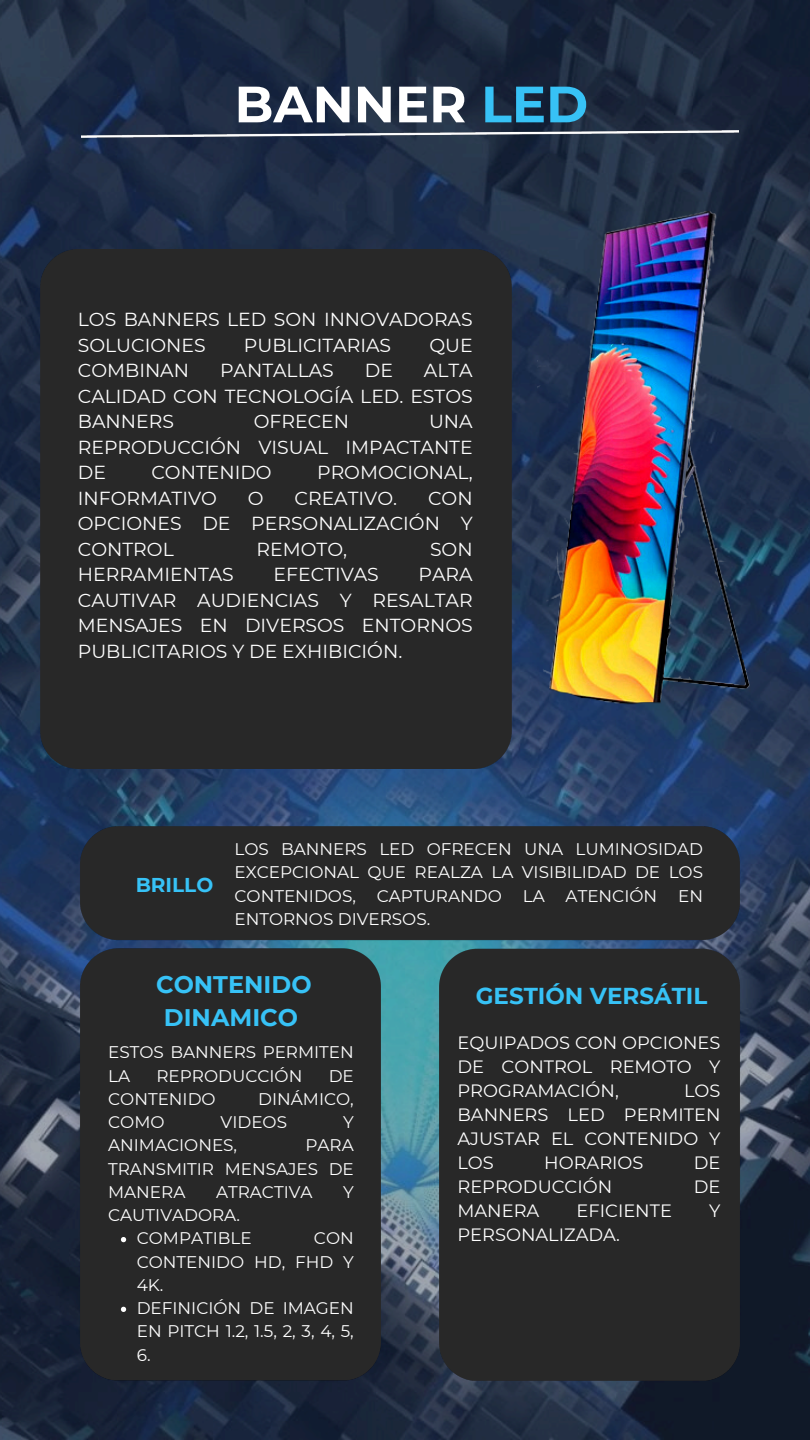
<style>
.page{position:relative;width:810px;height:1440px;background:#fff}
.page>*{position:absolute;margin:0;border:0;box-sizing:border-box;transform-origin:0 0}
.t1{font:700 51px "Montserrat";color:#fff}
.t2{font:700 24px/33px "Montserrat";color:#37c2f6;text-align:center}
.t3{font:700 23px "Montserrat";color:#37c2f6}
.t4{font:700 20px "Montserrat";color:#37c2f6}
.t5{font:18.8px/25.5px "Montserrat";color:#fff;text-align:justify}
.t6{font:17.8px/24px "Montserrat";color:#fff;text-align:justify}
.t7{font:16.8px/23.2px "Montserrat";color:#fff;text-align:justify}
.s1{color:#37c2f6}
</style>
<div class="page">
<img style="left:0;top:0;width:810px;height:1440px">
<div style="left:40px;top:249px;width:471px;height:520px;background:#282828"></div>
<img style="left:81px;top:131px;width:658px;height:7px">
<img style="left:76px;top:822px;width:668px;height:564px">
<img style="left:538px;top:202px;width:217px;height:536px">
<svg style="left:121px;top:1237px;width:5px;height:5px"></svg>
<svg style="left:121px;top:1307px;width:5px;height:5px"></svg>
<p class="t1" style="left:234px;top:73px;width:355px">BANNER <span class="s1">LED</span></p>
<h4 class="t5" style="left:78px;top:307px;width:396px">LOS BANNERS LED SON INNOVADORAS<br>SOLUCIONES</h4>
<h4 class="t5" style="left:244px;top:332px;width:149px">PUBLICITARIAS</h4>
<h4 class="t5" style="left:429px;top:332px;width:45px">QUE</h4>
<h4 class="t5" style="left:78px;top:358px;width:113px">COMBINAN</h4>
<h4 class="t5" style="left:220px;top:358px;width:115px">PANTALLAS</h4>
<h4 class="t5" style="left:365px;top:358px;width:30px">DE</h4>
<h4 class="t5" style="left:78px;top:358px;width:396px;text-indent:346px">ALTA CALIDAD CON TECNOLOGÍA LED. ESTOS BANNERS</h4>
<h4 class="t5" style="left:254px;top:409px;width:97px">OFRECEN</h4>
<h4 class="t5" style="left:78px;top:409px;width:396px;text-indent:351px">UNA REPRODUCCIÓN VISUAL IMPACTANTE DE</h4>
<h4 class="t5" style="left:151px;top:460px;width:122px">CONTENIDO</h4>
<h4 class="t5" style="left:317px;top:460px;width:157px">PROMOCIONAL,</h4>
<h4 class="t5" style="left:78px;top:485px;width:141px">INFORMATIVO</h4>
<h4 class="t5" style="left:248px;top:485px;width:17px">O</h4>
<h4 class="t5" style="left:295px;top:485px;width:104px">CREATIVO.</h4>
<h4 class="t5" style="left:78px;top:485px;width:396px;text-indent:350px">CON OPCIONES DE PERSONALIZACIÓN Y CONTROL</h4>
<h4 class="t5" style="left:257px;top:536px;width:92px">REMOTO,</h4>
<h4 class="t5" style="left:430px;top:536px;width:44px">SON</h4>
<h4 class="t5" style="left:78px;top:562px;width:158px">HERRAMIENTAS</h4>
<h4 class="t5" style="left:274px;top:562px;width:107px">EFECTIVAS</h4>
<h4 class="t5" style="left:78px;top:562px;width:396px;text-indent:341px">PARA CAUTIVAR AUDIENCIAS Y RESALTAR MENSAJES EN DIVERSOS ENTORNOS PUBLICITARIOS Y DE EXHIBICIÓN.</h4>
<p class="t4" style="left:136px;top:872px;width:79px">BRILLO</p>
<p class="t7" style="left:234px;top:838px;width:470px">LOS BANNERS LED OFRECEN UNA LUMINOSIDAD EXCEPCIONAL QUE REALZA LA VISIBILIDAD DE LOS CONTENIDOS, CAPTURANDO LA ATENCIÓN EN ENTORNOS DIVERSOS.</p>
<h1 class="t2" style="left:156px;top:968px;width:157px">CONTENIDO<br>DINAMICO</h1>
<p class="t3" style="left:476px;top:982px;width:233px">GESTIÓN VERSÁTIL</p>
<p class="t7" style="left:108px;top:1041px;width:247px">ESTOS BANNERS PERMITEN<br>LA</p>
<p class="t7" style="left:156px;top:1064px;width:148px">REPRODUCCIÓN</p>
<p class="t7" style="left:329px;top:1064px;width:27px">DE</p>
<p class="t7" style="left:108px;top:1087px;width:109px">CONTENIDO</p>
<p class="t7" style="left:258px;top:1087px;width:97px">DINÁMICO,</p>
<p class="t7" style="left:108px;top:1111px;width:58px">COMO</p>
<p class="t7" style="left:221px;top:1111px;width:68px">VIDEOS</p>
<p class="t7" style="left:343px;top:1111px;width:12px">Y</p>
<p class="t7" style="left:108px;top:1134px;width:131px">ANIMACIONES,</p>
<p class="t7" style="left:108px;top:1134px;width:247px;text-indent:197px">PARA TRANSMITIR MENSAJES DE MANERA</p>
<p class="t7" style="left:216px;top:1180px;width:98px">ATRACTIVA</p>
<p class="t7" style="left:343px;top:1180px;width:12px">Y</p>
<p class="t7" style="left:108px;top:1204px;width:133px">CAUTIVADORA.</p>
<h3 class="t7" style="left:137px;top:1227px;width:116px">COMPATIBLE</h3>
<h3 class="t7" style="left:137px;top:1227px;width:219px;text-indent:177px">CON CONTENIDO HD, FHD Y 4K.</h3>
<h5 class="t7" style="left:137px;top:1297px;width:219px">DEFINICIÓN DE IMAGEN EN PITCH 1.2, 1.5, 2, 3, 4, 5, 6.</h5>
<h2 class="t6" style="left:457px;top:1031px;width:265px">EQUIPADOS CON OPCIONES DE CONTROL REMOTO Y PROGRAMACIÓN,</h2>
<h2 class="t6" style="left:457px;top:1079px;width:265px;text-indent:227px">LOS BANNERS LED PERMITEN AJUSTAR EL CONTENIDO Y LOS</h2>
<h2 class="t6" style="left:544px;top:1151px;width:101px">HORARIOS</h2>
<h2 class="t6" style="left:694px;top:1151px;width:28px">DE</h2>
<h2 class="t6" style="left:457px;top:1175px;width:156px">REPRODUCCIÓN</h2>
<h2 class="t6" style="left:694px;top:1175px;width:28px">DE</h2>
<h2 class="t6" style="left:457px;top:1199px;width:83px">MANERA</h2>
<h2 class="t6" style="left:577px;top:1199px;width:97px">EFICIENTE</h2>
<h2 class="t6" style="left:709px;top:1199px;width:13px">Y</h2>
<h2 class="t6" style="left:457px;top:1223px;width:164px">PERSONALIZADA.</h2>
</div>
